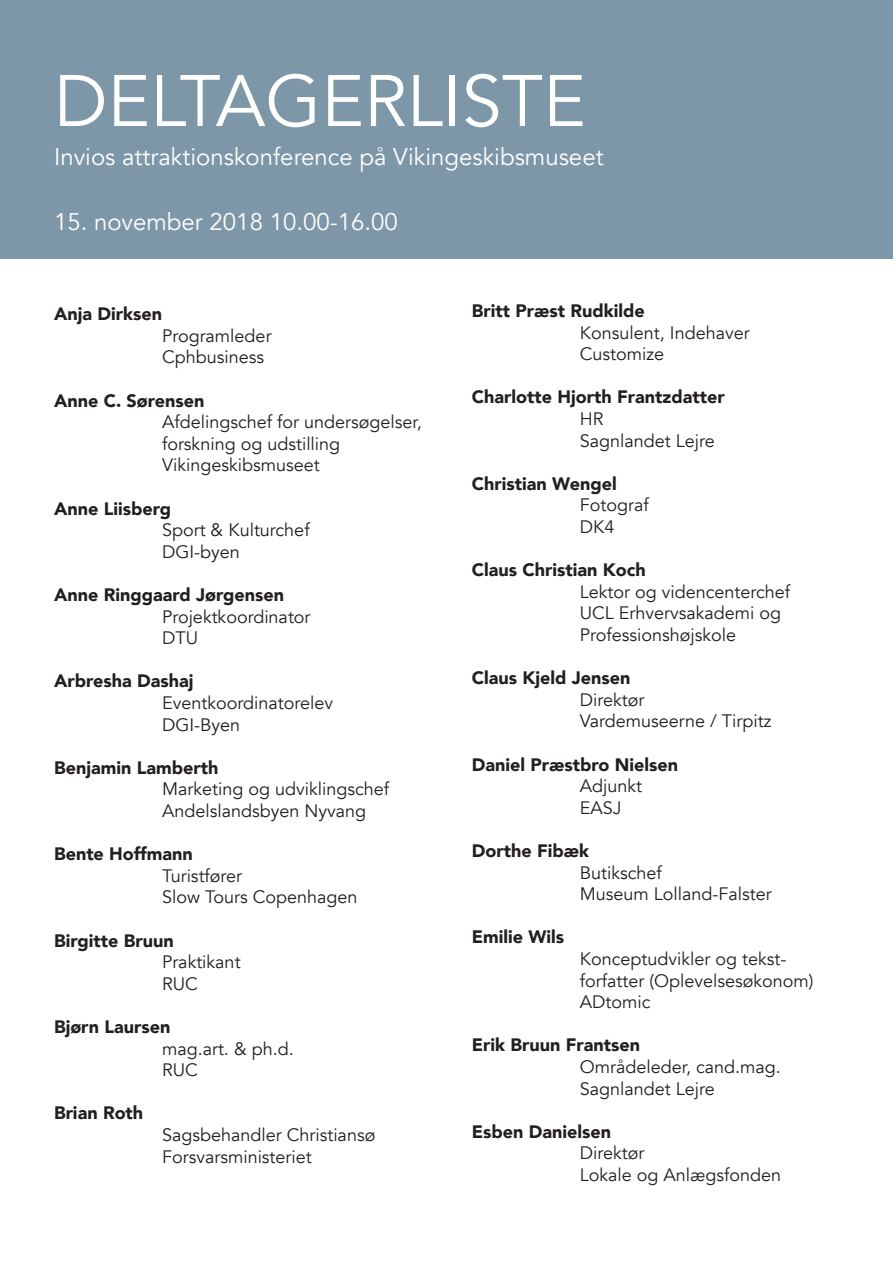
<style>
.page{position:relative;width:893px;height:1263px;background:#fff}
.page>*{position:absolute;margin:0;border:0;box-sizing:border-box;transform-origin:0 0}
.t1{font:72px "Avenir";color:#fff}
.t2{font:24px "Avenir";color:#fff}
.t3{font:18px/21.6px "Avenir";color:#231f20}
.t4{font:900 18px "Avenir";color:#231f20}
</style>
<div class="page">
<div style="left:0;top:0;width:893px;height:258px;background:#7d97a8"></div>
<h1 class="t1" style="left:54px;top:58px;width:533px">DELTAGERLISTE</h1>
<h2 class="t2" style="left:54px;top:143px;width:551px">Invios attraktionskonference på Vikingeskibsmuseet</h2>
<h2 class="t2" style="left:54px;top:208px;width:345px">15. november 2018 10.00-16.00</h2>
<p class="t4" style="left:54px;top:298px;width:110px">Anja Dirksen</p>
<p class="t3" style="left:162px;top:325px;width:111px">Programleder<br>Cphbusiness</p>
<p class="t4" style="left:54px;top:385px;width:152px">Anne C. Sørensen</p>
<p class="t3" style="left:162px;top:411px;width:261px">Afdelingschef for undersøgelser, forskning og udstilling<br>Vikingeskibsmuseet</p>
<p class="t4" style="left:54px;top:493px;width:119px">Anne Liisberg</p>
<p class="t3" style="left:162px;top:519px;width:149px">Sport &amp; Kulturchef<br>DGI-byen</p>
<p class="t4" style="left:54px;top:579px;width:232px">Anne Ringgaard Jørgensen</p>
<p class="t3" style="left:162px;top:606px;width:150px">Projektkoordinator<br>DTU</p>
<p class="t4" style="left:54px;top:666px;width:141px">Arbresha Dashaj</p>
<p class="t3" style="left:162px;top:692px;width:172px">Eventkoordinatorelev<br>DGI-Byen</p>
<p class="t4" style="left:54px;top:752px;width:166px">Benjamin Lamberth</p>
<p class="t3" style="left:162px;top:779px;width:229px">Marketing og udviklingschef<br>Andelslandsbyen Nyvang</p>
<p class="t4" style="left:54px;top:838px;width:140px">Bente Hoffmann</p>
<p class="t3" style="left:162px;top:865px;width:197px">Turistfører<br>Slow Tours Copenhagen</p>
<p class="t4" style="left:54px;top:925px;width:121px">Birgitte Bruun</p>
<p class="t3" style="left:162px;top:951px;width:80px">Praktikant<br>RUC</p>
<p class="t4" style="left:54px;top:1011px;width:118px">Bjørn Laursen</p>
<p class="t3" style="left:162px;top:1038px;width:133px">mag.art. &amp; ph.d.<br>RUC</p>
<p class="t4" style="left:54px;top:1098px;width:91px">Brian Roth</p>
<p class="t3" style="left:162px;top:1124px;width:215px">Sagsbehandler Christiansø<br>Forsvarsministeriet</p>
<p class="t4" style="left:472px;top:295px;width:175px">Britt Præst Rudkilde</p>
<p class="t3" style="left:580px;top:322px;width:171px">Konsulent, Indehaver<br>Customize</p>
<p class="t4" style="left:472px;top:382px;width:254px">Charlotte Hjorth Frantzdatter</p>
<p class="t3" style="left:580px;top:408px;width:136px">HR<br>Sagnlandet Lejre</p>
<p class="t4" style="left:472px;top:468px;width:147px">Christian Wengel</p>
<p class="t3" style="left:580px;top:495px;width:70px">Fotograf<br>DK4</p>
<p class="t4" style="left:472px;top:554px;width:175px">Claus Christian Koch</p>
<p class="t3" style="left:580px;top:581px;width:212px">Lektor og videncenterchef<br>UCL Erhvervsakademi og<br>Professionshøjskole</p>
<p class="t4" style="left:472px;top:662px;width:160px">Claus Kjeld Jensen</p>
<p class="t3" style="left:580px;top:689px;width:193px">Direktør<br>Vardemuseerne / Tirpitz</p>
<p class="t4" style="left:472px;top:749px;width:208px">Daniel Præstbro Nielsen</p>
<p class="t3" style="left:580px;top:775px;width:64px">Adjunkt<br>EASJ</p>
<p class="t4" style="left:472px;top:835px;width:119px">Dorthe Fibæk</p>
<p class="t3" style="left:580px;top:862px;width:194px">Butikschef<br>Museum Lolland-Falster</p>
<p class="t4" style="left:472px;top:922px;width:94px">Emilie Wils</p>
<p class="t3" style="left:580px;top:948px;width:235px">Konceptudvikler og tekst&shy;forfatter (Oplevelsesøkonom)<br>ADtomic</p>
<p class="t4" style="left:472px;top:1030px;width:170px">Erik Bruun Frantsen</p>
<p class="t3" style="left:580px;top:1056px;width:203px">Områdeleder, cand.mag.<br>Sagnlandet Lejre</p>
<p class="t4" style="left:472px;top:1116px;width:141px">Esben Danielsen</p>
<p class="t3" style="left:580px;top:1143px;width:203px">Direktør<br>Lokale og Anlægsfonden</p>
</div>
